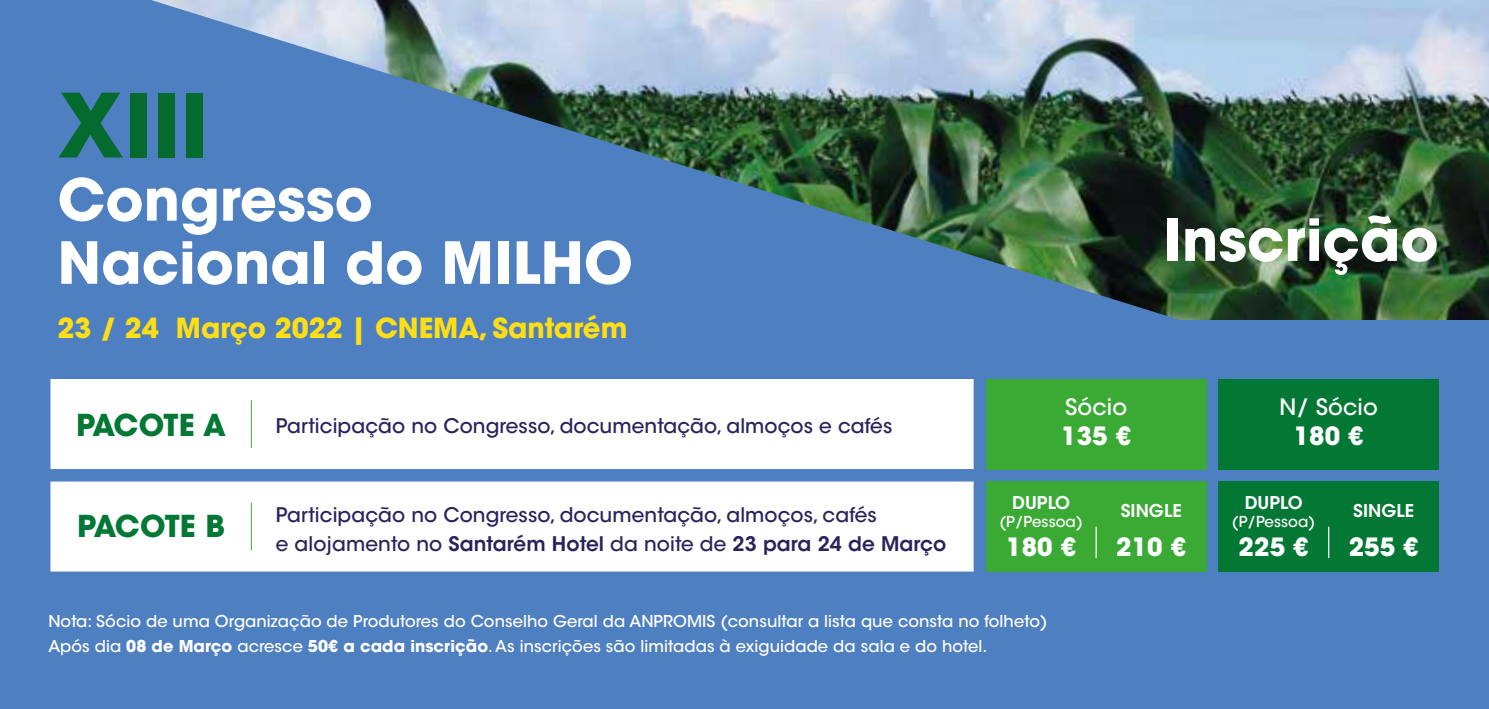
<style>
.page{position:relative;width:1489px;height:709px;background:#fff}
.page>*{position:absolute;margin:0;border:0;box-sizing:border-box;transform-origin:0 0}
.t1{font:700 87.5px "ITC Avant Garde Std";color:#056a2d}
.t2{font:700 57.5px/63.2px "ITC Avant Garde Std";color:#fff}
.t3{font:700 30px "ITC Avant Garde Std";letter-spacing:-.025em;color:#037834}
.t4{font:700 27.5px "ITC Avant Garde Std";color:#ffde14}
.t5{font:700 25px "ITC Avant Garde Std";letter-spacing:.005em;color:#fff}
.t6{font:500 22.5px "ITC Avant Garde Std";letter-spacing:.005em;color:#fff}
.t7{font:500 20px/29px "ITC Avant Garde Std";letter-spacing:.005em;color:#29235c}
.t8{font:600 17.5px "ITC Avant Garde Std";letter-spacing:.005em;color:#fff}
.t9{font:500 16.25px/25px "ITC Avant Garde Std";letter-spacing:.005em;color:#fff}
.t10{font:500 15px "ITC Avant Garde Std";letter-spacing:.005em;color:#fff}
.s1{font-weight:600}
.s2{font-weight:700}
</style>
<div class="page">
<div style="left:0;top:0;width:1488px;height:709px;background:#4e7fc0"></div>
<div style="left:50px;top:379px;width:923px;height:90px;background:#fff"></div>
<hr style="left:251px;top:400px;width:1px;height:48px;background:#3aaa35">
<div style="left:986px;top:379px;width:220px;height:90px;background:#3aaa35"></div>
<div style="left:1218px;top:379px;width:220px;height:90px;background:#037834"></div>
<div style="left:50px;top:481px;width:923px;height:90px;background:#fff"></div>
<hr style="left:251px;top:503px;width:1px;height:47px;background:#3aaa35">
<div style="left:986px;top:481px;width:220px;height:90px;background:#3aaa35"></div>
<div style="left:1218px;top:481px;width:220px;height:90px;background:#037834"></div>
<hr style="left:1095px;top:526px;width:1px;height:32px;background:#fff">
<hr style="left:1327px;top:526px;width:2px;height:32px;background:#fff">
<img style="left:151px;top:0;width:1337px;height:320px">
<h1 class="t1" style="left:57px;top:68px;width:153px">XIII</h1>
<h2 class="t2" style="left:57px;top:167px;width:577px">Congresso<br>Nacional do MILHO</h2>
<h3 class="t4" style="left:57px;top:309px;width:571px">23 / 24 Março 2022 | CNEMA, Santarém</h3>
<h3 class="t6" style="left:1065px;top:393px;width:63px">Sócio</h3>
<h3 class="t3" style="left:76px;top:406px;width:151px">PACOTE A</h3>
<p class="t7" style="left:276px;top:411px;width:618px">Participação no Congresso, documentação, almoços e cafés</p>
<h3 class="t5" style="left:1061px;top:420px;width:72px">135 €</h3>
<h2 class="t2" style="left:1163px;top:208px;width:277px">Inscrição</h2>
<h3 class="t6" style="left:1279px;top:393px;width:100px">N/ Sócio</h3>
<h3 class="t5" style="left:1293px;top:420px;width:72px">180 €</h3>
<h3 class="t3" style="left:77px;top:507px;width:149px">PACOTE B</h3>
<p class="t7" style="left:276px;top:500px;width:672px">Participação no Congresso, documentação, almoços, cafés<br>e alojamento no <span class="s1">Santarém Hotel</span> da noite de <span class="s1">23 para 24 de Março</span></p>
<p class="t8" style="left:1012px;top:492px;width:59px">DUPLO</p>
<p class="t10" style="left:999px;top:512px;width:85px">(P/Pessoa)</p>
<p class="t8" style="left:1120px;top:500px;width:62px">SINGLE</p>
<p class="t8" style="left:1244px;top:492px;width:59px">DUPLO</p>
<p class="t10" style="left:1231px;top:512px;width:85px">(P/Pessoa)</p>
<p class="t8" style="left:1352px;top:500px;width:62px">SINGLE</p>
<h3 class="t5" style="left:1006px;top:530px;width:72px">180 €</h3>
<h3 class="t5" style="left:1116px;top:530px;width:72px">210 €</h3>
<h3 class="t5" style="left:1238px;top:530px;width:72px">225 €</h3>
<h3 class="t5" style="left:1348px;top:530px;width:72px">255 €</h3>
<p class="t9" style="left:48px;top:609px;width:1000px">Nota: Sócio de uma Organização de Produtores do Conselho Geral da ANPROMIS (consultar a lista que consta no folheto)<br>Após dia <span class="s2">08 de Março</span> acresce <span class="s2">50€ a cada inscrição</span>. As inscrições são limitadas à exiguidade da sala e do hotel.</p>
</div>
